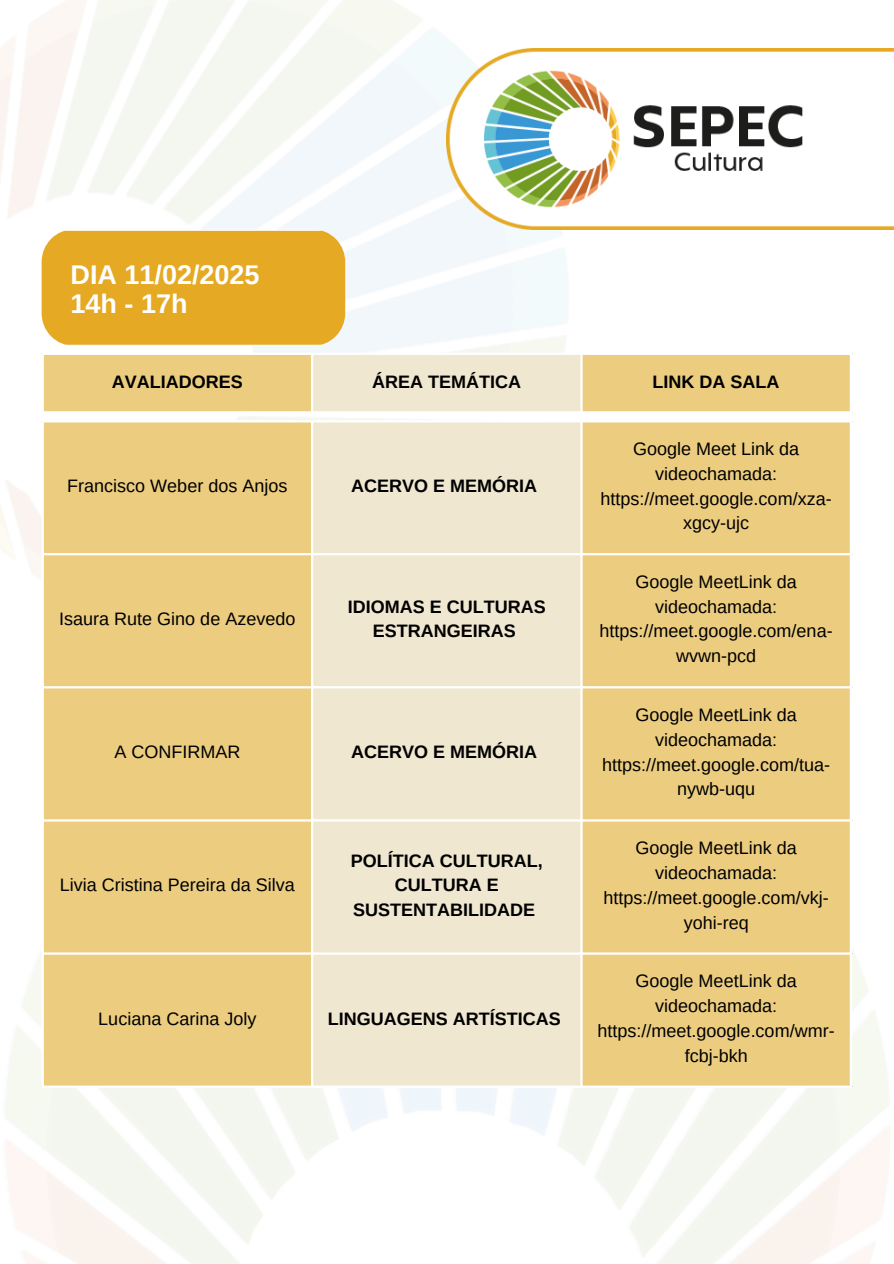
<style>
.page{position:relative;width:894px;height:1264px;background:#fff}
.page>*{position:absolute;margin:0;border:0;box-sizing:border-box;transform-origin:0 0}
.t1{font:700 27px/29.2px "Arimo";color:#fff}
.t2{font:18px/24.8px "Arimo";color:#000;text-align:center}
.t3{font:700 18px/24.8px "Arimo";color:#000;text-align:center}
</style>
<div class="page">
<img style="left:0;top:0;width:581px;height:578px">
<img style="left:446px;top:49px;width:447px;height:180px">
<div style="left:44px;top:422px;width:805px;height:663px;background:#eccd80"></div>
<div style="left:313px;top:422px;width:267px;height:663px;background:#f0e7d1"></div>
<hr style="left:42px;top:422px;width:2px;height:663px;background:#fff">
<hr style="left:311px;top:422px;width:2px;height:663px;background:#fff">
<hr style="left:580px;top:422px;width:2px;height:663px;background:#fff">
<hr style="left:42px;top:420px;width:809px;height:2px;background:#fff">
<hr style="left:42px;top:553px;width:809px;height:2px;background:#fff">
<hr style="left:42px;top:686px;width:809px;height:2px;background:#fff">
<hr style="left:42px;top:819px;width:809px;height:2px;background:#fff">
<hr style="left:42px;top:952px;width:809px;height:2px;background:#fff">
<div style="left:42px;top:230px;width:303px;height:116px;background:#e5a923"></div>
<div style="left:44px;top:355px;width:805px;height:56px;background:#eccd80"></div>
<div style="left:312px;top:353px;width:269px;height:59px;background:#f0e7d1"></div>
<hr style="left:42px;top:355px;width:2px;height:56px;background:#fff">
<hr style="left:311px;top:355px;width:2px;height:56px;background:#fff">
<hr style="left:580px;top:355px;width:2px;height:56px;background:#fff">
<hr style="left:42px;top:353px;width:809px;height:2px;background:#fff">
<hr style="left:42px;top:411px;width:809px;height:2px;background:#fff">
<p class="t1" style="left:70px;top:260px;width:190px">DIA 11/02/2025<br>14h - 17h</p>
<p class="t3" style="left:112px;top:369px;width:132px">AVALIADORES</p>
<p class="t3" style="left:372px;top:369px;width:150px">ÁREA TEMÁTICA</p>
<p class="t3" style="left:652px;top:369px;width:128px">LINK DA SALA</p>
<p class="t2" style="left:67px;top:473px;width:221px">Francisco Weber dos Anjos</p>
<p class="t3" style="left:351px;top:473px;width:187px">ACERVO E MEMÓRIA</p>
<p class="t2" style="left:59px;top:606px;width:237px">Isaura Rute Gino de Azevedo</p>
<p class="t3" style="left:347px;top:594px;width:199px">IDIOMAS E CULTURAS<br>ESTRANGEIRAS</p>
<p class="t2" style="left:114px;top:739px;width:127px">A CONFIRMAR</p>
<p class="t3" style="left:351px;top:739px;width:187px">ACERVO E MEMÓRIA</p>
<h1 class="t2" style="left:600px;top:436px;width:232px">Google Meet Link da videochamada: https://meet.google.com/xza&shy;xgcy-ujc</h1>
<p class="t2" style="left:599px;top:569px;width:234px">Google MeetLink da videochamada: https://meet.google.com/ena&shy;wvwn-pcd</p>
<p class="t2" style="left:602px;top:702px;width:229px">Google MeetLink da videochamada: https://meet.google.com/tua&shy;nywb-uqu</p>
<p class="t2" style="left:60px;top:872px;width:236px">Livia Cristina Pereira da Silva</p>
<p class="t3" style="left:350px;top:848px;width:193px">POLÍTICA CULTURAL,<br>CULTURA E<br>SUSTENTABILIDADE</p>
<p class="t2" style="left:603px;top:835px;width:226px">Google MeetLink da videochamada: https://meet.google.com/vkj&shy;yohi-req</p>
<p class="t2" style="left:98px;top:1005px;width:160px">Luciana Carina Joly</p>
<p class="t3" style="left:327px;top:1005px;width:234px">LINGUAGENS ARTÍSTICAS</p>
<p class="t2" style="left:597px;top:968px;width:238px">Google MeetLink da videochamada: https://meet.google.com/wmr&shy;fcbj-bkh</p>
</div>
